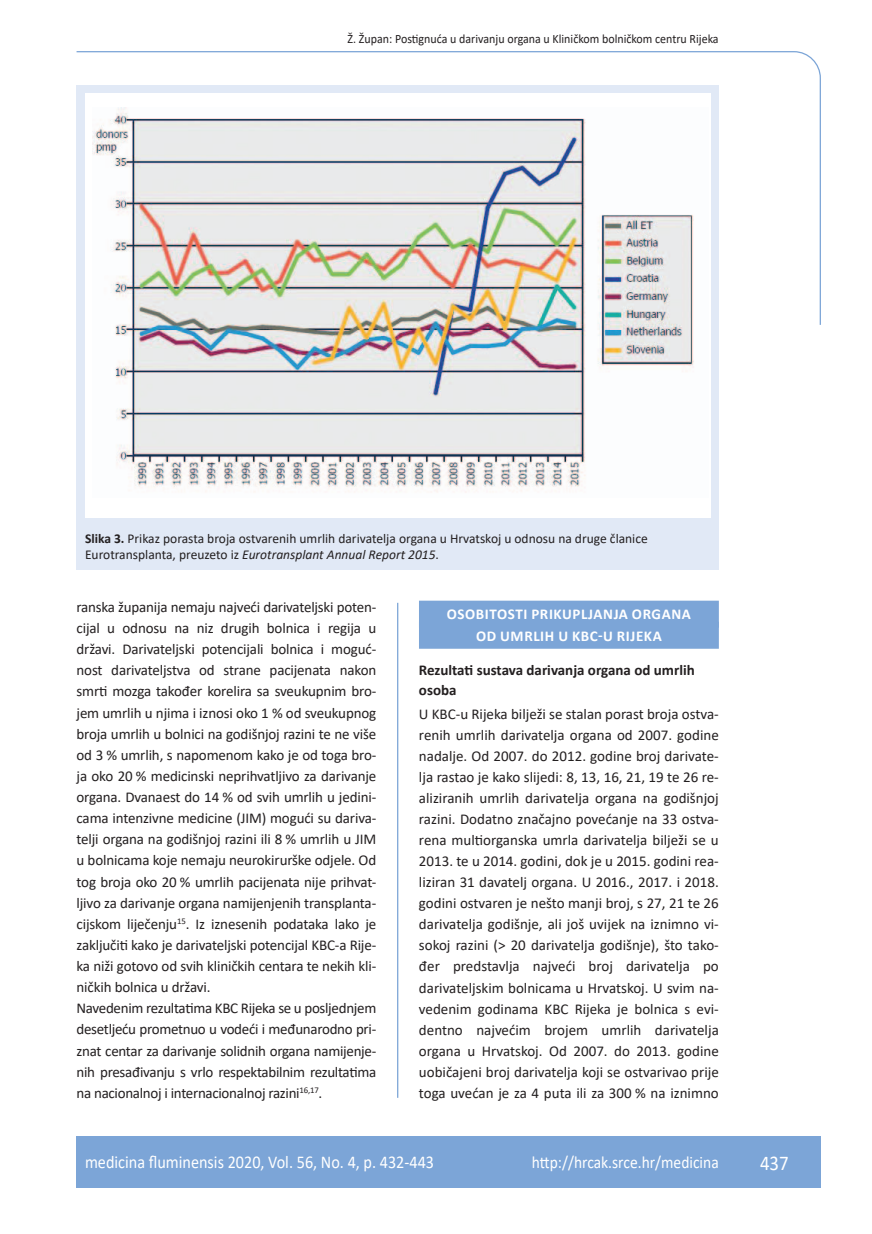
<style>
.page{position:relative;width:872px;height:1234px;background:#fff}
.page>*{position:absolute;margin:0;border:0;box-sizing:border-box;transform-origin:0 0}
.t1{font:21px "Calibri";color:#fff;scale:.9 1}
.t2{font:18px "Calibri";color:#fff;scale:.9 1}
.t3{font:17.25px "Calibri";color:#fff;scale:.9 1}
.osnovni_tekst{font:15px/21.1px "Calibri";letter-spacing:-.01em;color:#231f20;text-align:justify}
.naslov_ruler{font:700 15px "Calibri";letter-spacing:.04em;color:#fff}
.podnaslov{font:700 15px/19.5px "Calibri";color:#231f20}
.potpis_slika{font:13.5px/16.5px "Calibri";color:#231f20}
.glava{font:12.75px "Calibri";color:#231f20;scale:.94 1}
.s1{font-weight:700}
.s2{font-style:italic}
</style>
<div class="page">
<svg style="left:76px;top:51px;width:745px;height:275px"></svg>
<hr style="left:397px;top:602px;width:1px;height:495px;background:#7ca5d7">
<div style="left:77px;top:1135px;width:744px;height:51px;background:#7ca5d7"></div>
<div style="left:419px;top:600px;width:300px;height:27px;background:#7ca5d7"></div>
<div style="left:419px;top:621px;width:300px;height:27px;background:#7ca5d7"></div>
<div style="left:77px;top:85px;width:642px;height:484px;background:#e1e9f6"></div>
<div style="left:85px;top:94px;width:625px;height:423px;background:#fff"></div>
<img style="left:93px;top:108px;width:601px;height:385px">
<p class="glava" style="left:347px;top:29px;width:396px">Ž. Župan: Postignuća u darivanju organa u Kliničkom bolničkom centru Rijeka</p>
<p class="potpis_slika" style="left:85px;top:529px;width:564px"><span class="s1">Slika 3.</span> Prikaz porasta broja ostvarenih umrlih darivatelja organa u Hrvatskoj u odnosu na druge članice<br>Eurotransplanta, preuzeto iz <span class="s2">Eurotransplant Annual Report 2015</span>.</p>
<p class="osnovni_tekst" style="left:77px;top:596px;width:301px">ranska županija nemaju najveći darivateljski poten&shy;cijal u odnosu na niz drugih bolnica i regija u državi. Darivateljski potencijali bolnica i moguć&shy;nost darivateljstva od strane pacijenata nakon smrti mozga također korelira sa sveukupnim bro&shy;jem umrlih u njima i iznosi oko 1 % od sveukupnog broja umrlih u bolnici na godišnjoj razini te ne više od 3 % umrlih, s napomenom kako je od toga bro&shy;ja oko 20 % medicinski neprihvatljivo za darivanje organa. Dvanaest do 14 % od svih umrlih u jedini&shy;cama intenzivne medicine (JIM) mogući su dariva&shy;telji organa na godišnjoj razini ili 8 % umrlih u JIM u bolnicama koje nemaju neurokirurške odjele. Od tog broja oko 20 % umrlih pacijenata nije prihvat&shy;ljivo za darivanje organa namijenjenih transplanta&shy;cijskom liječenju<sup>15</sup>. Iz iznesenih podataka lako je zaključiti kako je darivateljski potencijal KBC-a Rije&shy;ka niži gotovo od svih kliničkih centara te nekih kli&shy;ničkih bolnica u državi.</p>
<p class="osnovni_tekst" style="left:77px;top:997px;width:301px">Navedenim rezultatima KBC Rijeka se u posljednjem desetljeću prometnuo u vodeći i međunarodno pri&shy;znat centar za darivanje solidnih organa namijenje&shy;nih presađivanju s vrlo respektabilnim rezultatima na nacionalnoj i internacionalnoj razini<sup>16,17</sup>.</p>
<p class="naslov_ruler" style="left:447px;top:603px;width:246px">OSOBITOSTI PRIKUPLJANJA ORGANA</p>
<p class="naslov_ruler" style="left:476px;top:624px;width:187px">OD UMRLIH U KBC-U RIJEKA</p>
<p class="podnaslov" style="left:419px;top:660px;width:277px">Rezultati sustava darivanja organa od umrlih osoba</p>
<p class="osnovni_tekst" style="left:419px;top:702px;width:301px">U KBC-u Rijeka bilježi se stalan porast broja ostva&shy;renih umrlih darivatelja organa od 2007. godine nadalje. Od 2007. do 2012. godine broj darivate&shy;lja rastao je kako slijedi: 8, 13, 16, 21, 19 te 26 re&shy;aliziranih umrlih darivatelja organa na godišnjoj razini. Dodatno značajno povećanje na 33 ostva&shy;rena multiorganska umrla darivatelja bilježi se u 2013. te u 2014. godini, dok je u 2015. godini rea&shy;liziran 31 davatelj organa. U 2016., 2017. i 2018. godini ostvaren je nešto manji broj, s 27, 21 te 26 darivatelja godišnje, ali još uvijek na iznimno vi&shy;sokoj razini (&gt; 20 darivatelja godišnje), što tako&shy;đer predstavlja najveći broj darivatelja po darivateljskim bolnicama u Hrvatskoj. U svim na&shy;vedenim godinama KBC Rijeka je bolnica s evi&shy;dentno najvećim brojem umrlih darivatelja organa u Hrvatskoj. Od 2007. do 2013. godine uobičajeni broj darivatelja koji se ostvarivao prije toga uvećan je za 4 puta ili za 300 % na iznimno</p>
<p class="t2" style="left:85px;top:1149px;width:389px">medicina fluminensis 2020, Vol. 56, No. 4, p. 432-443</p>
<p class="t3" style="left:532px;top:1150px;width:209px">http://hrcak.srce.hr/medicina</p>
<p class="t1" style="left:760px;top:1147px;width:33px">437</p>
</div>
